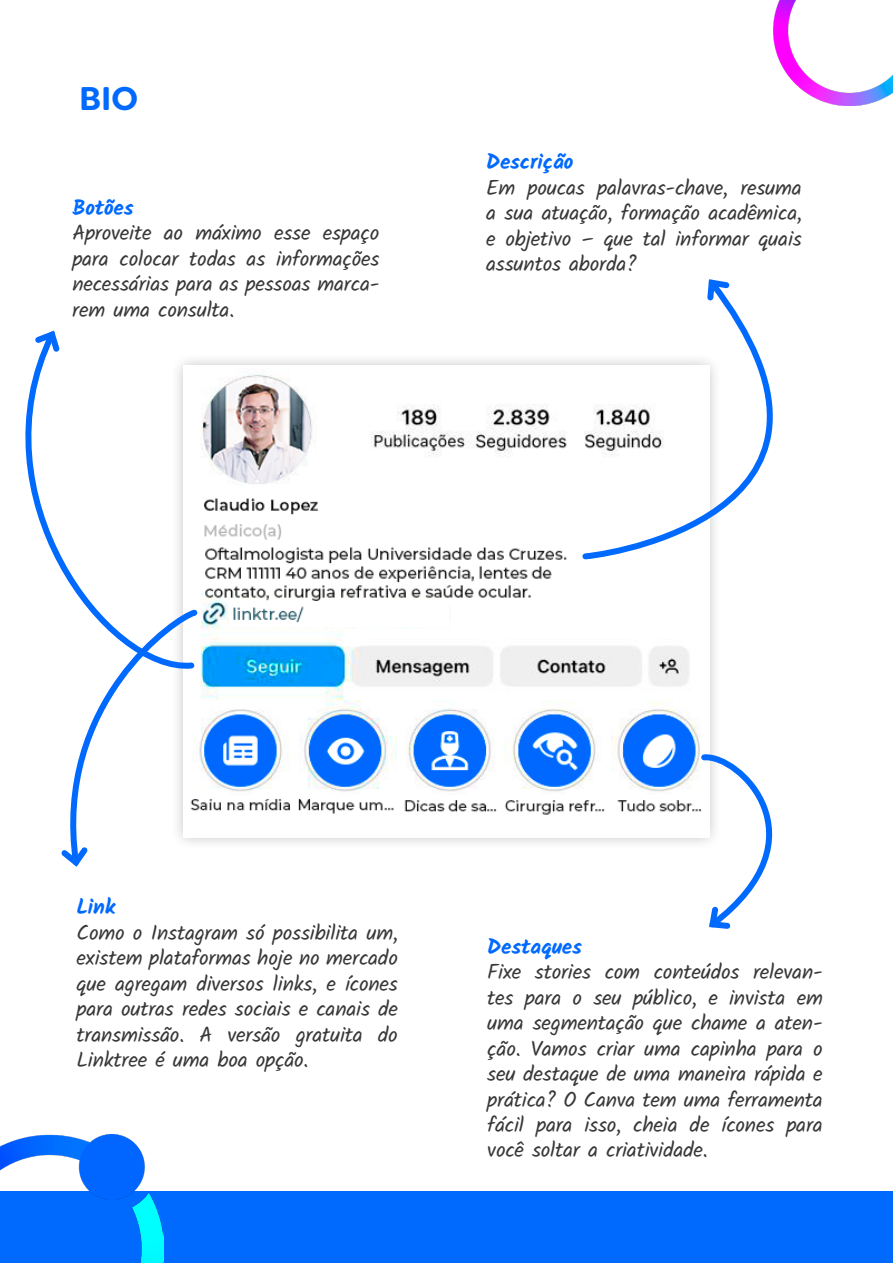
<style>
.page{position:relative;width:893px;height:1263px;background:#fff}
.page>*{position:absolute;margin:0;border:0;box-sizing:border-box;transform-origin:0 0}
.t1{font:700 32.7px "Filson Soft";color:#0069fe}
.t2{font:21.15px/25.5px "Kalam";letter-spacing:-.01em;color:#383838;text-align:justify}
.t3{font:700 21.15px "Kalam";letter-spacing:-.01em;color:#0069fe}
</style>
<div class="page">
<div style="left:0;top:1192px;width:893px;height:71px;background:#0069fe"></div>
<div style="left:170px;top:352px;width:553px;height:499px;background:#000;opacity:.25"></div>
<img style="left:198px;top:366px;width:511px;height:471px">
<svg style="left:25px;top:352px;width:173px;height:253px"></svg>
<svg style="left:30px;top:330px;width:34px;height:26px"></svg>
<svg style="left:698px;top:752px;width:75px;height:177px"></svg>
<svg style="left:61px;top:605px;width:141px;height:262px"></svg>
<svg style="left:579px;top:304px;width:194px;height:259px"></svg>
<svg style="left:707px;top:279px;width:24px;height:25px"></svg>
<img style="left:0;top:1134px;width:164px;height:129px">
<img style="left:773px;top:0;width:120px;height:106px">
<h1 class="t1" style="left:79px;top:78px;width:60px">BIO</h1>
<p class="t3" style="left:72px;top:195px;width:63px">Botões</p>
<p class="t2" style="left:72px;top:222px;width:309px">Aproveite ao máximo esse espaço para colocar todas as informações necessárias para as pessoas marca&shy;rem uma consulta.</p>
<p class="t3" style="left:486px;top:150px;width:89px">Descrição</p>
<p class="t2" style="left:486px;top:176px;width:317px">Em poucas palavras-chave, resuma a sua atuação, formação acadêmica, e objetivo – que tal informar quais assuntos aborda?</p>
<p class="t3" style="left:77px;top:895px;width:40px">Link</p>
<p class="t2" style="left:77px;top:921px;width:323px">Como o Instagram só possibilita um, existem plataformas hoje no mercado que agregam diversos links, e ícones para outras redes sociais e canais de transmissão. A versão gratuita do Linktree é uma boa opção.</p>
<p class="t3" style="left:487px;top:934px;width:96px">Destaques</p>
<p class="t2" style="left:487px;top:960px;width:337px">Fixe stories com conteúdos relevan&shy;tes para o seu público, e invista em uma segmentação que chame a aten&shy;ção. Vamos criar uma capinha para o seu destaque de uma maneira rápida e prática? O Canva tem uma ferramenta fácil para isso, cheia de ícones para você soltar a criatividade.</p>
</div>
